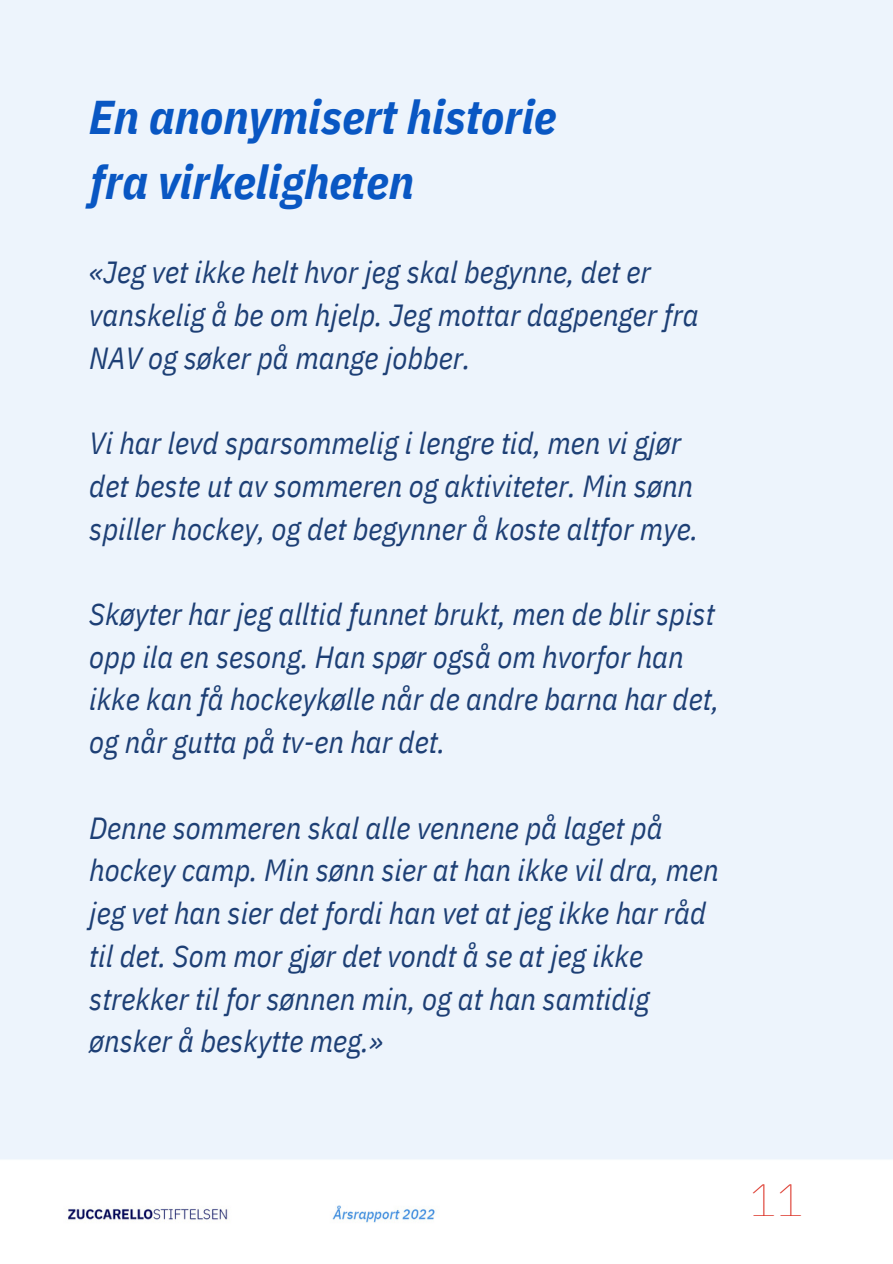
<style>
.page{position:relative;width:893px;height:1264px;background:#fff}
.page>*{position:absolute;margin:0;border:0;box-sizing:border-box;transform-origin:0 0}
.t1{font:italic 700 47.25px/65.2px "IBM Plex Sans Cond";color:#0957c3}
.t2{font:100 45px "IBM Plex Sans";color:#da291c}
.t3{font:italic 30.45px/42.8px "IBM Plex Sans Cond";color:#1d3f75}
</style>
<div class="page">
<div style="left:0;top:0;width:892px;height:1223px;background:#edf4fc"></div>
<h1 class="t1" style="left:89px;top:81px;width:468px">En anonymisert historie fra virkeligheten</h1>
<p class="t3" style="left:89px;top:248px;width:611px">«Jeg vet ikke helt hvor jeg skal begynne, det er vanskelig å be om hjelp. Jeg mottar dagpenger fra<br>NAV og søker på mange jobber.</p>
<p class="t3" style="left:89px;top:419px;width:610px">Vi har levd sparsommelig i lengre tid, men vi gjør det beste ut av sommeren og aktiviteter. Min sønn spiller hockey, og det begynner å koste altfor mye.</p>
<p class="t3" style="left:89px;top:590px;width:631px">Skøyter har jeg alltid funnet brukt, men de blir spist opp ila en sesong. Han spør også om hvorfor han ikke kan få hockeykølle når de andre barna har det, og når gutta på tv-en har det.</p>
<p class="t3" style="left:89px;top:803px;width:631px">Denne sommeren skal alle vennene på laget på hockey camp. Min sønn sier at han ikke vil dra, men jeg vet han sier det fordi han vet at jeg ikke har råd til det. Som mor gjør det vondt å se at jeg ikke strekker til for sønnen min, og at han samtidig ønsker å beskytte meg.»</p>
<h2 class="t2" style="left:749px;top:1166px;width:55px">11</h2>
</div>
